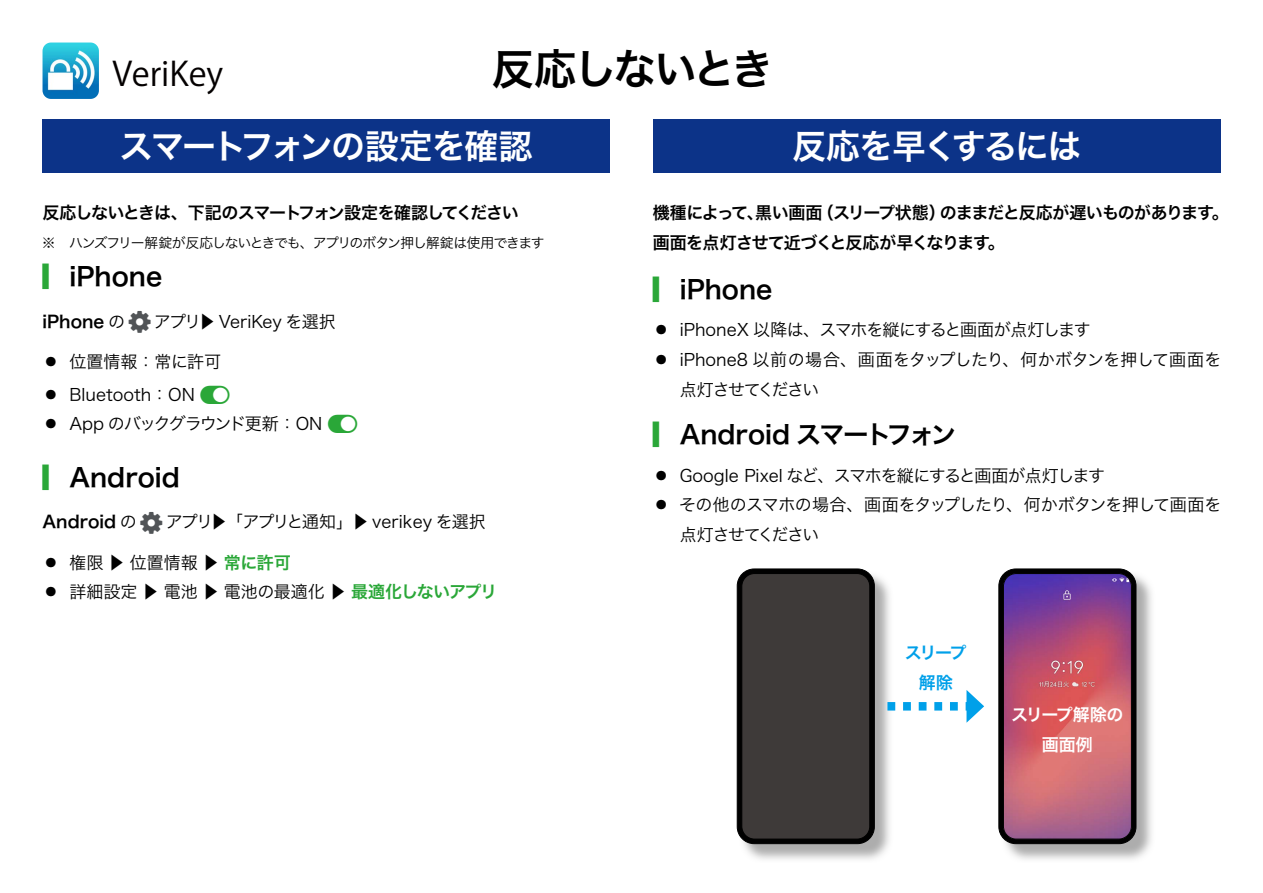
<style>
.page{position:relative;width:1263px;height:893px;background:#fff}
.page>*{position:absolute;margin:0;border:0;box-sizing:border-box;transform-origin:0 0}
.t1{font:42.45px "Hira Kaku Pro W6";letter-spacing:-.065em;color:#000}
.t2{font:34.05px "Hira Kaku Pro W6";letter-spacing:-.06em;color:#fff}
.t3{font:33.3px "Koz Go Pr 6 N";color:#040000}
.t4{font:25.5px "Hira Kaku Pro W6";color:#000}
.t5{font:25.5px "Hira Kaku Pro W6";letter-spacing:-.03em;color:#000}
.t6{font:16.95px/33px "Hira Kaku Pro W3";letter-spacing:-.01em;color:#000}
.t7{font:16.95px/29.7px "Hira Kaku Pro W6";letter-spacing:-.05em;color:#000}
.t8{font:16.95px "Hira Kaku Pro W3";letter-spacing:-.04em;color:#000}
.t9{font:16.95px "Hira Kaku Pro W3";letter-spacing:-.03em;color:#000}
.t10{font:16.95px "Hira Kaku Pro W3";letter-spacing:-.07em;color:#000}
.t11{font:16.95px "Hira Kaku Pro W3";letter-spacing:-.095em;color:#000}
.t12{font:16.95px/29.7px "Hira Kaku Pro W6";letter-spacing:-.015em;color:#fff;text-align:center}
.t13{font:16.95px "Hira Kaku Pro W6";color:#000}
.t14{font:16.95px/29.7px "Hira Kaku Pro W6";letter-spacing:-.11em;color:#00a0e9;text-align:center}
.t15{font:13.8px "Hira Kaku Pro W3";letter-spacing:-.075em;color:#000}
.s1{color:#2aa738}
.s2{font-family:"Hira Kaku Pro W3"}
.s3{font-family:"Hira Kaku Pro W6";color:#2aa738}
</style>
<div class="page">
<div style="left:653px;top:119px;width:567px;height:53px;background:#0c3388"></div>
<div style="left:43px;top:119px;width:567px;height:53px;background:#0c3388"></div>
<img style="left:739px;top:571px;width:151px;height:289px">
<div style="left:737px;top:569px;width:137px;height:275px;background:#000;border-radius:17px"></div>
<div style="left:737px;top:569px;width:137px;height:275px;border:1px solid #000;border-radius:17px"></div>
<img style="left:1000px;top:571px;width:152px;height:289px">
<div style="left:999px;top:569px;width:137px;height:275px;background:#000;border-radius:17px"></div>
<div style="left:999px;top:569px;width:137px;height:275px;border:1px solid #000;border-radius:17px"></div>
<div style="left:742px;top:573px;width:128px;height:266px;background:#3e3a39;border-radius:13px"></div>
<div style="left:742px;top:573px;width:128px;height:266px;border:1px solid #000;border-radius:13px"></div>
<img style="left:1003px;top:573px;width:128px;height:266px">
<div style="left:1003px;top:573px;width:128px;height:266px;border:1px solid #000;border-radius:13px"></div>
<svg style="left:887px;top:690px;width:97px;height:33px"></svg>
<h3 class="t3" style="left:112px;top:55px;width:112px">VeriKey</h3>
<h1 class="t1" style="left:492px;top:31px;width:283px">反応しないとき</h1>
<h2 class="t2" style="left:119px;top:115px;width:415px">スマートフォンの設定を確認</h2>
<h2 class="t2" style="left:792px;top:115px;width:291px">反応を早くするには</h2>
<p class="t7" style="left:43px;top:197px;width:478px">反応しないときは、下記のスマートフォン設定を確認してください</p>
<p class="t15" style="left:42px;top:230px;width:504px">※ ハンズフリー解錠が反応しないときでも、アプリのボタン押し解錠は使用できます</p>
<h3 class="t4" style="left:43px;top:253px;width:121px"><span class="s1">▎</span>iPhone</h3>
<p class="t7" style="left:43px;top:306px;width:84px">iPhone <span class="s2">の</span></p>
<p class="t6" style="left:154px;top:303px;width:183px">アプリ▶ VeriKey を選択</p>
<p class="t6" style="left:43px;top:344px;width:180px">ㅡ位置情報：常に許可ㅡ Bluetooth：ON</p>
<p class="t10" style="left:43px;top:408px;width:281px">ㅡ App のバックグラウンド更新：ON</p>
<h3 class="t4" style="left:43px;top:454px;width:139px"><span class="s1">▎</span>Android</h3>
<p class="t13" style="left:43px;top:507px;width:96px">Android <span class="s2">の</span></p>
<p class="t6" style="left:166px;top:504px;width:322px">アプリ▶「アプリと通知」▶ verikey を選択</p>
<p class="t6" style="left:43px;top:547px;width:456px;line-height:28.7px">ㅡ権限 ▶ 位置情報 ▶ <span class="s3">常に許可<br></span>ㅡ詳細設定 ▶ 電池 ▶ 電池の最適化 ▶ <span class="s3">最適化しないアプリ</span></p>
<p class="t7" style="left:653px;top:197px;width:578px">機種によって、黒い画面（スリープ状態）のままだと反応が遅いものがあります。画面を点灯させて近づくと反応が早くなります。</p>
<h3 class="t4" style="left:653px;top:266px;width:121px"><span class="s1">▎</span>iPhone</h3>
<p class="t9" style="left:653px;top:315px;width:439px">ㅡ iPhoneX 以降は、スマホを縦にすると画面が点灯します</p>
<p class="t6" style="left:653px;top:342px;width:570px">ㅡ iPhone8 以前の場合、画面をタップしたり、何かボタンを押して画面を</p>
<p class="t11" style="left:680px;top:374px;width:141px">点灯させてください</p>
<h3 class="t5" style="left:653px;top:412px;width:305px"><span class="s1">▎</span>Android スマートフォン</h3>
<p class="t6" style="left:653px;top:457px;width:454px">ㅡ Google Pixel など、スマホを縦にすると画面が点灯します</p>
<p class="t8" style="left:653px;top:490px;width:570px">ㅡその他のスマホの場合、画面をタップしたり、何かボタンを押して画面を</p>
<p class="t11" style="left:680px;top:520px;width:141px">点灯させてください</p>
<p class="t14" style="left:905px;top:637px;width:63px">スリープ解除</p>
<p class="t12" style="left:1011px;top:699px;width:114px">スリープ解除の画面例</p>
</div>
